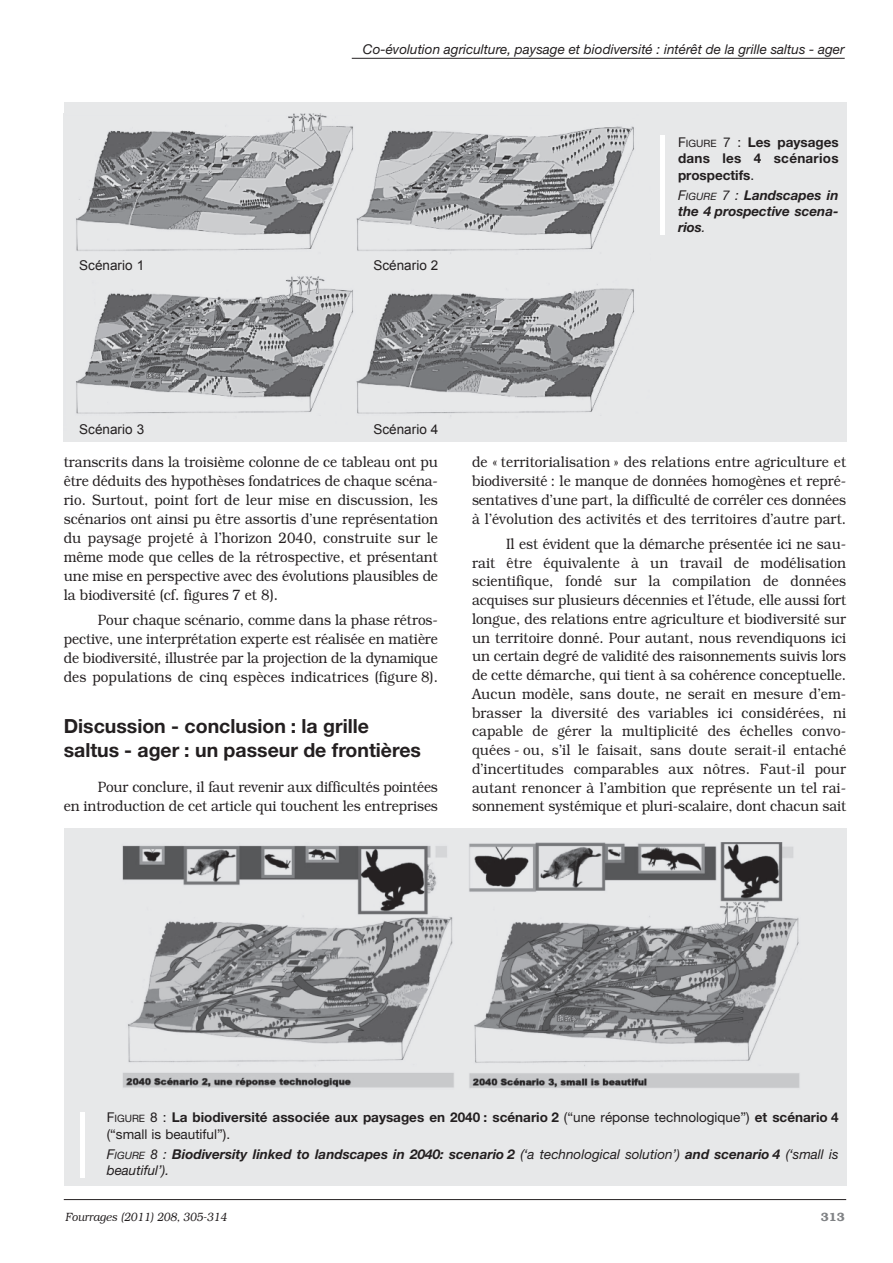
<style>
.page{position:relative;width:893px;height:1263px;background:#fff}
.page>*{position:absolute;margin:0;border:0;box-sizing:border-box;transform-origin:0 0}
.t1{font:700 19.5px/23.4px "Helvetica Neue";color:#231f20}
.t2{font:300 15px/18.8px "Bookman";letter-spacing:-.005em;color:#231f20;text-align:justify;scale:.9 1}
.t3{font:700 13.5px/16.2px "Helvetica Neue";color:#231f20;text-align:justify}
.t4{font:italic 700 13.5px/16.2px "Helvetica Neue";color:#231f20;text-align:justify}
.t5{font:italic 13.5px "Helvetica Neue";color:#231f20}
.t6{font:13.5px "Arial";color:#231f20}
.t7{font:italic 300 12px "Bookman";color:#231f20;scale:.9 1}
.t8{font:600 12px "Bookman";color:#808285}
.s1{font-weight:400}
.s2{font-weight:400;font-size:10.2px}
</style>
<div class="page">
<hr style="left:352px;top:58px;width:493px;height:1px;background:#231f20">
<hr style="left:64px;top:1199px;width:782px;height:1px;background:#231f20">
<div style="left:64px;top:102px;width:782px;height:339px;background:#e7e8e9"></div>
<div style="left:660px;top:135px;width:5px;height:100px;background:#fff"></div>
<img style="left:64px;top:114px;width:587px;height:328px">
<div style="left:64px;top:828px;width:782px;height:358px;background:#e7e8e9"></div>
<img style="left:122px;top:842px;width:678px;height:246px">
<hr style="left:81px;top:1112px;width:4px;height:65px;background:#fff">
<p class="t5" style="left:363px;top:44px;width:483px">Co-évolution agriculture, paysage et biodiversité : intérêt de la grille saltus - ager</p>
<p class="t6" style="left:79px;top:258px;width:66px">Scénario 1</p>
<p class="t6" style="left:374px;top:258px;width:66px">Scénario 2</p>
<p class="t3" style="left:678px;top:136px;width:162px"><span class="s1">F</span><span class="s2">IGURE</span> <span class="s1">7 :</span> Les paysages dans les 4 scénarios prospectifs<span class="s1">.</span></p>
<p class="t4" style="left:678px;top:188px;width:162px"><span class="s1">F</span><span class="s2">IGURE</span> <span class="s1">7 :</span> Landscapes in the 4 prospective scena&shy;rios<span class="s1">.</span></p>
<p class="t6" style="left:79px;top:422px;width:66px">Scénario 3</p>
<p class="t6" style="left:374px;top:422px;width:66px">Scénario 4</p>
<p class="t2" style="left:64px;top:453px;width:417px">transcrits dans la troisième colonne de ce tableau ont pu être déduits des hypothèses fondatrices de chaque scéna&shy;rio. Surtout, point fort de leur mise en discussion, les scénarios ont ainsi pu être assortis d’une représentation du paysage projeté à l’horizon 2040, construite sur le même mode que celles de la rétrospective, et présentant une mise en perspective avec des évolutions plausibles de la biodiversité (cf. figures 7 et 8).</p>
<p class="t2" style="left:64px;top:611px;width:417px;text-indent:34px">Pour chaque scénario, comme dans la phase rétros&shy;pective, une interprétation experte est réalisée en matière de biodiversité, illustrée par la projection de la dynamique des populations de cinq espèces indicatrices (figure 8).</p>
<h1 class="t1" style="left:64px;top:716px;width:359px">Discussion - conclusion : la grille saltus - ager : un passeur de frontières</h1>
<p class="t2" style="left:64px;top:778px;width:417px;text-align:right">Pour conclure, il faut revenir aux difficultés pointées<br>en introduction de cet article qui touchent les entreprises</p>
<p class="t2" style="left:472px;top:453px;width:417px">de « territorialisation » des relations entre agriculture et biodiversité : le manque de données homogènes et repré&shy;sentatives d’une part, la difficulté de corréler ces données à l’évolution des activités et des territoires d’autre part.</p>
<p class="t2" style="left:472px;top:534px;width:417px;text-indent:34px">Il est évident que la démarche présentée ici ne sau&shy;rait être équivalente à un travail de modélisation scientifique, fondé sur la compilation de données acquises sur plusieurs décennies et l’étude, elle aussi fort longue, des relations entre agriculture et biodiversité sur un territoire donné. Pour autant, nous revendiquons ici un certain degré de validité des raisonnements suivis lors de cette démarche, qui tient à sa cohérence conceptuelle.<br>Aucun modèle, sans doute, ne serait en mesure d’em&shy;brasser la diversité des variables ici considérées, ni capable de gérer la multiplicité des échelles convo&shy;quées - ou, s’il le faisait, sans doute serait-il entaché d’incertitudes comparables aux nôtres. Faut-il pour autant renoncer à l’ambition que représente un tel rai&shy;sonnement systémique et pluri-scalaire, dont chacun sait</p>
<p class="t3" style="left:107px;top:1111px;width:733px"><span class="s1">F</span><span class="s2">IGURE</span> <span class="s1">8 :</span> La biodiversité associée aux paysages en 2040 : scénario 2 <span class="s1">(“une réponse technologique”)</span> et scénario 4 <span class="s1">(“small is beautiful”).</span></p>
<p class="t4" style="left:107px;top:1147px;width:733px"><span class="s1">F</span><span class="s2">IGURE</span> <span class="s1">8 :</span> Biodiversity linked to landscapes in 2040: scenario 2 <span class="s1">(‘a technological solution’)</span> and scenario 4 <span class="s1">(‘small is beautiful’).</span></p>
<p class="t7" style="left:65px;top:1209px;width:181px">Fourrages (2011) 208, 305-314</p>
<p class="t8" style="left:821px;top:1209px;width:25px">313</p>
</div>
